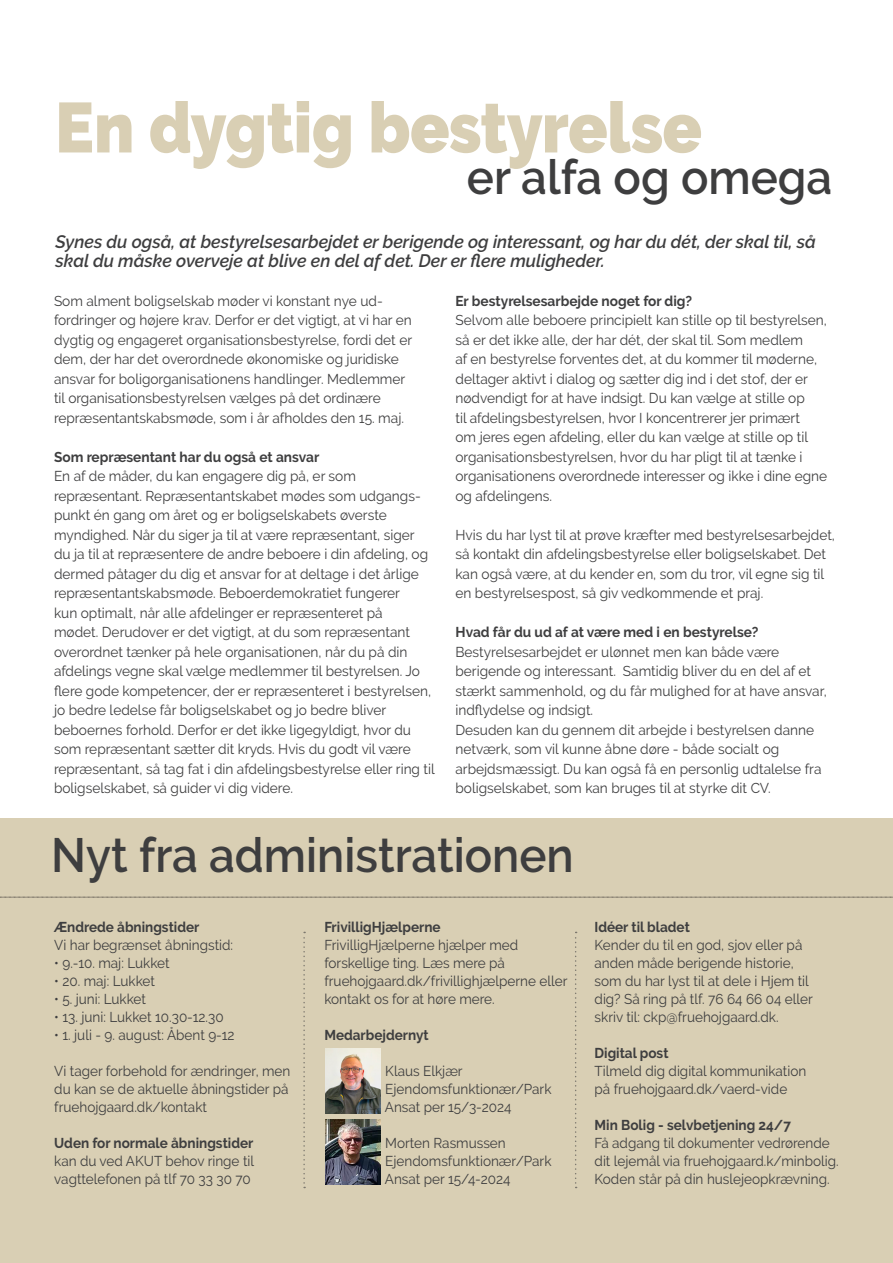
<style>
.page{position:relative;width:893px;height:1263px;background:#fff}
.page>*{position:absolute;margin:0;border:0;box-sizing:border-box;transform-origin:0 0}
.t1{font:900 70.5px "Raleway";letter-spacing:-.01em;color:#d9cfb4;scale:.92 1}
.Address{font:600 48px "Raleway";color:#3e3e3f;scale:.95 1}
.Address-2{font:italic 600 18px/19.5px "Raleway";color:#3e3e3f}
.Address-3{font:14.25px/19.5px "Raleway";color:#3e3e3f;scale:.96 1}
.Address-4{font:14.25px/18px "Raleway";color:#3e3e3f;scale:.95 1}
.Address-5{font:700 14.25px "Raleway";color:#3e3e3f;scale:.95 1}
.Address-6{font:700 14.25px "Raleway";color:#3e3e3f;scale:.96 1}
</style>
<div class="page">
<div style="left:0;top:819px;width:893px;height:444px;background:#d9cfb4"></div>
<svg style="left:0;top:897px;width:893px;height:1px"></svg>
<svg style="left:575px;top:932px;width:2px;height:256px"></svg>
<svg style="left:303px;top:932px;width:2px;height:256px"></svg>
<img style="left:325px;top:1049px;width:55px;height:64px">
<img style="left:325px;top:1120px;width:55px;height:64px">
<p class="t1" style="left:55px;top:87px;width:704px">En dygtig bestyrelse</p>
<p class="Address" style="left:467px;top:150px;width:386px">er alfa og omega</p>
<p class="Address-2" style="left:55px;top:232px;width:762px">Synes du også, at bestyrelsesarbejdet er berigende og interessant, og har du dét, der skal til, så skal du måske overveje at blive en del af det. Der er flere muligheder.</p>
<p class="Address-3" style="left:54px;top:291px;width:375px">Som alment boligselskab møder vi konstant nye ud&shy;fordringer og højere krav. Derfor er det vigtigt, at vi har en dygtig og engageret organisationsbestyrelse, fordi det er dem, der har det overordnede økonomiske og juridiske ansvar for boligorganisationens handlinger. Medlemmer til organisationsbestyrelsen vælges på det ordinære repræsentantskabsmøde, som i år afholdes den 15. maj.</p>
<p class="Address-6" style="left:54px;top:449px;width:278px">Som repræsentant har du også et ansvar</p>
<p class="Address-3" style="left:54px;top:467px;width:398px">En af de måder, du kan engagere dig på, er som repræsentant. Repræsentantskabet mødes som udgangs&shy;punkt én gang om året og er boligselskabets øverste myndighed. Når du siger ja til at være repræsentant, siger du ja til at repræsentere de andre beboere i din afdeling, og dermed påtager du dig et ansvar for at deltage i det årlige repræsentantskabsmøde. Beboerdemokratiet fungerer<br>kun optimalt, når alle afdelinger er repræsenteret på<br>mødet. Derudover er det vigtigt, at du som repræsentant overordnet tænker på hele organisationen, når du på din afdelings vegne skal vælge medlemmer til bestyrelsen. Jo flere gode kompetencer, der er repræsenteret i bestyrelsen, jo bedre ledelse får boligselskabet og jo bedre bliver beboernes forhold. Derfor er det ikke ligegyldigt, hvor du som repræsentant sætter dit kryds. Hvis du godt vil være repræsentant, så tag fat i din afdelingsbestyrelse eller ring til boligselskabet, så guider vi dig videre.</p>
<p class="Address-6" style="left:455px;top:293px;width:248px">Er bestyrelsesarbejde noget for dig?</p>
<p class="Address-3" style="left:455px;top:311px;width:389px">Selvom alle beboere principielt kan stille op til bestyrelsen, så er det ikke alle, der har dét, der skal til. Som medlem<br>af en bestyrelse forventes det, at du kommer til møderne, deltager aktivt i dialog og sætter dig ind i det stof, der er nødvendigt for at have indsigt. Du kan vælge at stille op<br>til afdelingsbestyrelsen, hvor I koncentrerer jer primært<br>om jeres egen afdeling, eller du kan vælge at stille op til organisationsbestyrelsen, hvor du har pligt til at tænke i organisationens overordnede interesser og ikke i dine egne og afdelingens.</p>
<p class="Address-3" style="left:455px;top:525px;width:397px">Hvis du har lyst til at prøve kræfter med bestyrelsesarbejdet, så kontakt din afdelingsbestyrelse eller boligselskabet. Det kan også være, at du kender en, som du tror, vil egne sig til en bestyrelsespost, så giv vedkommende et praj.</p>
<p class="Address-6" style="left:455px;top:624px;width:317px">Hvad får du ud af at være med i en bestyrelse?</p>
<p class="Address-3" style="left:455px;top:642px;width:388px">Bestyrelsesarbejdet er ulønnet men kan både være berigende og interessant. Samtidig bliver du en del af et stærkt sammenhold, og du får mulighed for at have ansvar, indflydelse og indsigt.</p>
<p class="Address-3" style="left:455px;top:720px;width:383px">Desuden kan du gennem dit arbejde i bestyrelsen danne netværk, som vil kunne åbne døre - både socialt og arbejdsmæssigt. Du kan også få en personlig udtalelse fra boligselskabet, som kan bruges til at styrke dit CV.</p>
<p class="Address" style="left:51px;top:828px;width:552px">Nyt fra administrationen</p>
<p class="Address-5" style="left:54px;top:918px;width:154px">Ændrede åbningstider</p>
<p class="Address-4" style="left:54px;top:935px;width:190px">Vi har begrænset åbningstid:</p>
<p class="Address-4" style="left:54px;top:953px;width:123px">• 9.-10. maj: Lukket</p>
<p class="Address-4" style="left:54px;top:971px;width:107px">• 20. maj: Lukket</p>
<p class="Address-4" style="left:54px;top:989px;width:98px">• 5. juni: Lukket</p>
<p class="Address-4" style="left:54px;top:1007px;width:180px">• 13. juni: Lukket 10.30-12.30</p>
<p class="Address-4" style="left:54px;top:1025px;width:191px">• 1. juli - 9. august: Åbent 9-12</p>
<p class="Address-4" style="left:54px;top:1061px;width:250px">Vi tager forbehold for ændringer, men du kan se de aktuelle åbningstider på fruehojgaard.dk/kontakt</p>
<p class="Address-5" style="left:54px;top:1134px;width:211px">Uden for normale åbningstider</p>
<p class="Address-4" style="left:54px;top:1151px;width:212px">kan du ved AKUT behov ringe til</p>
<p class="Address-4" style="left:54px;top:1169px;width:208px">vagttelefonen på tlf 70 33 30 70</p>
<p class="Address-5" style="left:324px;top:918px;width:124px">FrivilligHjælperne</p>
<p class="Address-4" style="left:324px;top:935px;width:257px">FrivilligHjælperne hjælper med forskellige ting. Læs mere på fruehojgaard.dk/frivillighjælperne eller kontakt os for at høre mere.</p>
<p class="Address-5" style="left:324px;top:1026px;width:111px">Medarbejdernyt</p>
<p class="Address-4" style="left:385px;top:1061px;width:83px">Klaus Elkjær</p>
<p class="Address-4" style="left:385px;top:1079px;width:176px">Ejendomsfunktionær/Park</p>
<p class="Address-4" style="left:385px;top:1097px;width:135px">Ansat per 15/3-2024</p>
<p class="Address-4" style="left:385px;top:1133px;width:128px">Morten Rasmussen</p>
<p class="Address-4" style="left:385px;top:1151px;width:176px">Ejendomsfunktionær/Park</p>
<p class="Address-4" style="left:385px;top:1169px;width:134px">Ansat per 15/4-2024</p>
<p class="Address-5" style="left:595px;top:918px;width:102px">Idéer til bladet</p>
<p class="Address-4" style="left:595px;top:935px;width:231px">Kender du til en god, sjov eller på anden måde berigende historie, som du har lyst til at dele i Hjem til dig? Så ring på tlf. 76 64 66 04 eller skriv til: ckp@fruehojgaard.dk.</p>
<p class="Address-5" style="left:595px;top:1044px;width:79px">Digital post</p>
<p class="Address-4" style="left:595px;top:1061px;width:224px">Tilmeld dig digital kommunikation på fruehojgaard.dk/vaerd-vide</p>
<p class="Address-5" style="left:595px;top:1116px;width:208px">Min Bolig - selvbetjening 24/7</p>
<p class="Address-4" style="left:595px;top:1133px;width:258px">Få adgang til dokumenter vedrørende dit lejemål via fruehojgaard.k/minbolig.<br>Koden står på din huslejeopkrævning.</p>
</div>
